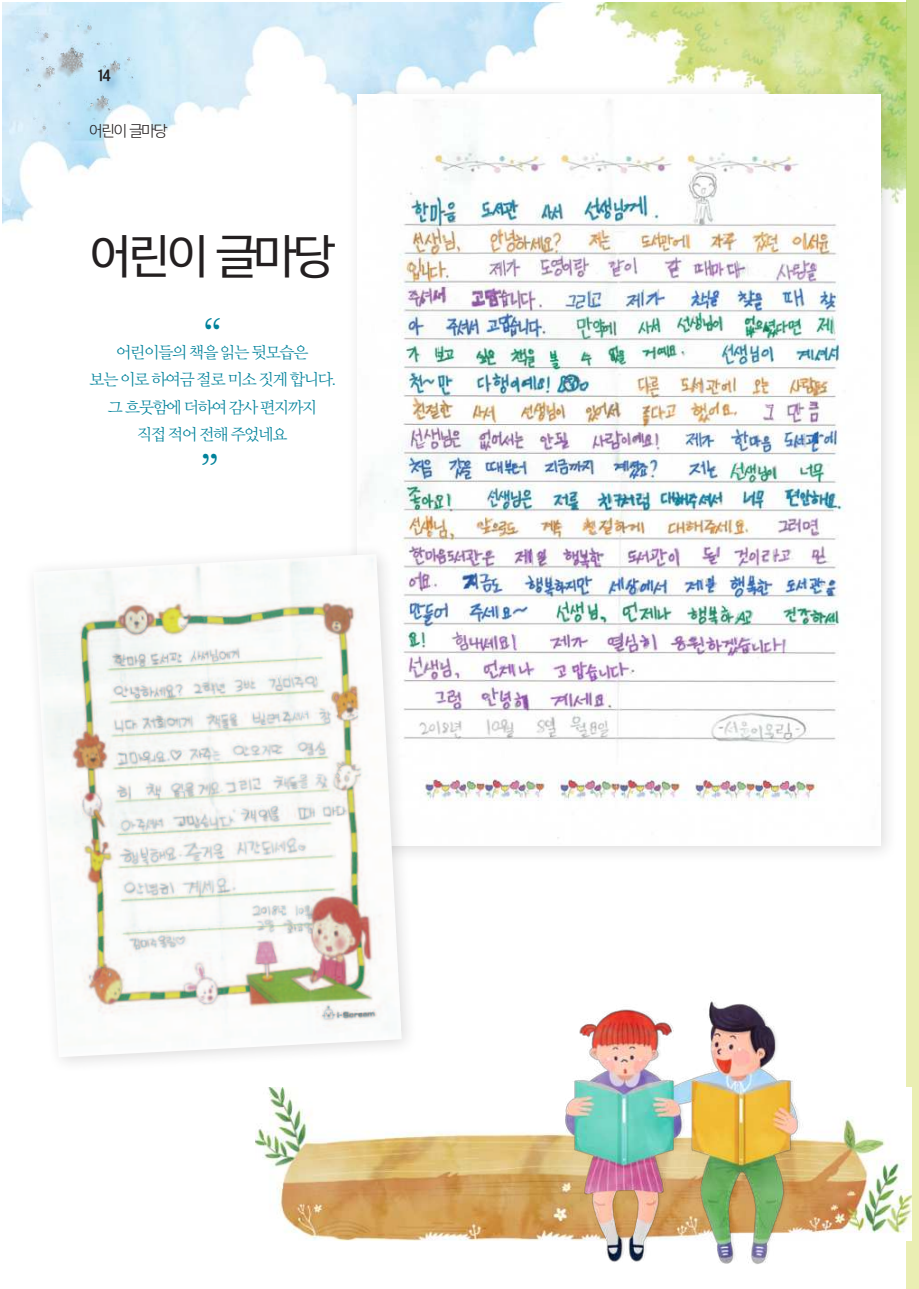
<style>
.page{position:relative;width:919px;height:1289px;background:#fff}
.page>*{position:absolute;margin:0;border:0;box-sizing:border-box;transform-origin:0 0}
.t1{font:45px "Yoon Gothic Pro 750";letter-spacing:-.075em;color:#231f20}
.t2{font:45px "Yoon Myungjo Pro 730";color:#00829b}
.t3{font:15.75px/27px "Yoon Myungjo Pro 730";letter-spacing:-.075em;color:#00829b;text-align:center}
.t4{font:15px "Yoon Gothic Pro 730";letter-spacing:-.075em;color:#231f20}
.t5{font:15px "Jatgbv 40";color:#231f20}
</style>
<div class="page">
<img style="left:2px;top:2px;width:903px;height:223px">
<div style="left:906px;top:0;width:12px;height:1288px;background:#eaeeb3"></div>
<svg style="left:905px;top:0;width:13px;height:394px;background:#cee293"></svg>
<img style="left:13px;top:13px;width:127px;height:127px">
<div style="left:97px;top:68px;width:27px;height:27px;background:#6096c6;opacity:.8"></div>
<img style="left:255px;top:1087px;width:656px;height:153px">
<img style="left:560px;top:1001px;width:243px;height:263px">
<div style="left:346px;top:83px;width:551px;height:779px;background:#231f20;opacity:.15"></div>
<img style="left:357px;top:94px;width:523px;height:751px">
<div style="left:23px;top:543px;width:395px;height:531px;background:#231f20;opacity:.15"></div>
<img style="left:33px;top:554px;width:369px;height:503px">
<p class="t5" style="left:97px;top:69px;width:15px">14</p>
<p class="t4" style="left:89px;top:122px;width:80px">어린이 글마당</p>
<h1 class="t1" style="left:89px;top:226px;width:248px">어린이 글마당</h1>
<h1 class="t2" style="left:204px;top:312px;width:19px">“</h1>
<p class="t3" style="left:89px;top:339px;width:248px">어린이들의 책을 읽는 뒷모습은<br>보는 이로 하여금 절로 미소 짓게 합니다. 그 흐뭇함에 더하여 감사 편지까지<br>직접 적어 전해 주었네요</p>
<h1 class="t2" style="left:201px;top:446px;width:19px">”</h1>
</div>
